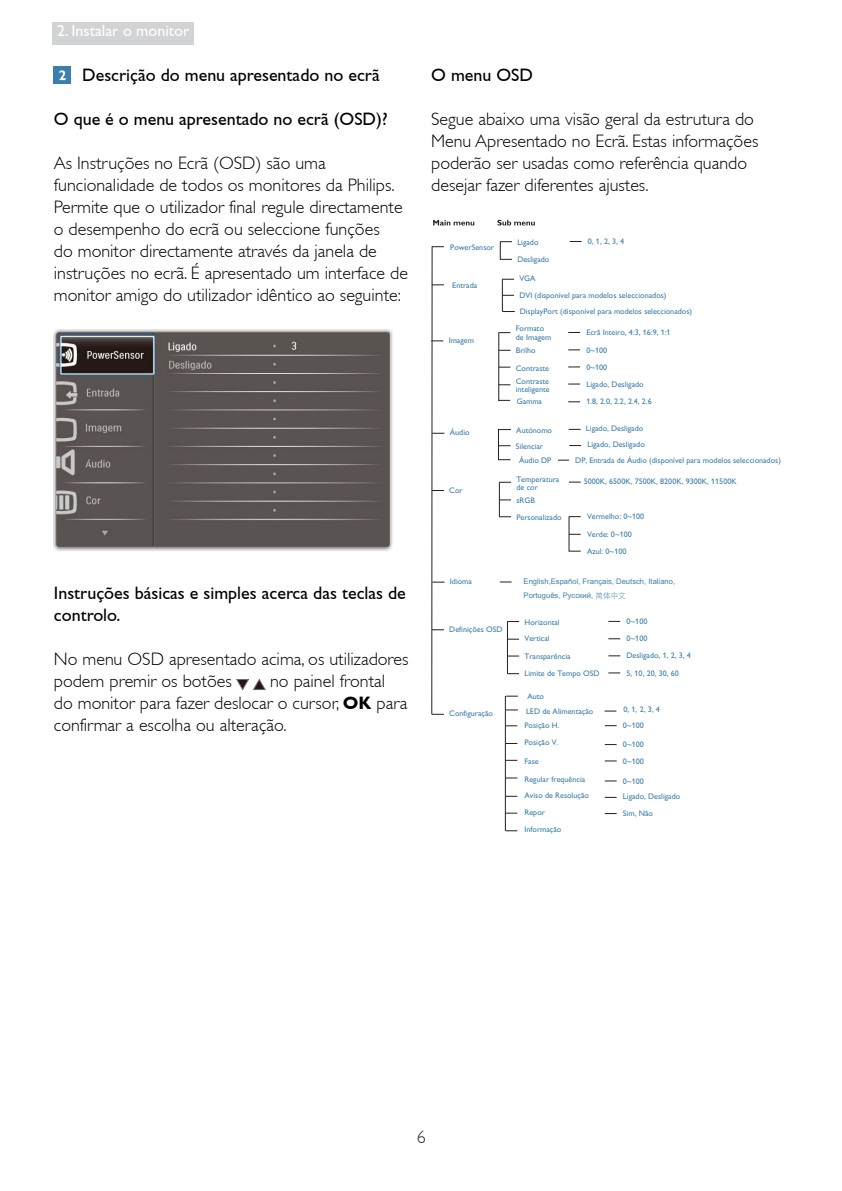
<style>
.page{position:relative;width:842px;height:1191px;background:#fff}
.page>*{position:absolute;margin:0;border:0;box-sizing:border-box;transform-origin:0 0}
.t1{font:300 18px/22px "Gill Alt One";color:#000}
.t2{font:18px/22px "Gill Alt One";color:#000}
.t3{font:300 18px "Gill Alt One";color:#231f20}
.t4{font:16px "Gill Alt One";color:#fff}
.t5{font:8px/17.2px "Gill Alt One";color:#3c7fac}
.t6{font:7.6px/13.6px "Arial";color:#3c7fac}
.s1{font-weight:700}
</style>
<div class="page">
<div style="left:52px;top:23px;width:142px;height:22px;background:#d1d3d4"></div>
<svg style="left:433px;top:220px;width:41px;height:5px"></svg>
<svg style="left:497px;top:220px;width:38px;height:5px"></svg>
<hr style="left:431px;top:247px;width:1px;height:467px;background:#231f20">
<svg style="left:568px;top:332px;width:12px;height:1px"></svg>
<svg style="left:568px;top:349px;width:12px;height:1px"></svg>
<svg style="left:568px;top:366px;width:12px;height:1px"></svg>
<svg style="left:568px;top:384px;width:12px;height:1px"></svg>
<svg style="left:431px;top:340px;width:12px;height:1px"></svg>
<hr style="left:502px;top:279px;width:1px;height:33px;background:#231f20">
<hr style="left:498px;top:332px;width:1px;height:69px;background:#231f20">
<svg style="left:608px;top:621px;width:12px;height:1px"></svg>
<svg style="left:608px;top:638px;width:12px;height:1px"></svg>
<svg style="left:608px;top:655px;width:12px;height:1px"></svg>
<svg style="left:608px;top:672px;width:12px;height:1px"></svg>
<svg style="left:432px;top:629px;width:12px;height:1px"></svg>
<hr style="left:507px;top:621px;width:1px;height:53px;background:#231f20">
<svg style="left:605px;top:725px;width:12px;height:1px"></svg>
<svg style="left:605px;top:797px;width:12px;height:1px"></svg>
<svg style="left:605px;top:813px;width:12px;height:1px"></svg>
<svg style="left:605px;top:744px;width:12px;height:1px"></svg>
<svg style="left:605px;top:760px;width:12px;height:1px"></svg>
<svg style="left:605px;top:780px;width:12px;height:1px"></svg>
<svg style="left:432px;top:714px;width:12px;height:1px"></svg>
<hr style="left:505px;top:696px;width:1px;height:135px;background:#231f20">
<svg style="left:505px;top:743px;width:12px;height:1px"></svg>
<svg style="left:505px;top:813px;width:12px;height:1px"></svg>
<svg style="left:505px;top:830px;width:12px;height:1px"></svg>
<svg style="left:505px;top:796px;width:12px;height:1px"></svg>
<svg style="left:432px;top:582px;width:12px;height:1px"></svg>
<svg style="left:500px;top:581px;width:12px;height:1px"></svg>
<svg style="left:569px;top:482px;width:12px;height:1px"></svg>
<svg style="left:432px;top:490px;width:12px;height:1px"></svg>
<hr style="left:499px;top:482px;width:1px;height:35px;background:#231f20">
<svg style="left:499px;top:499px;width:12px;height:1px"></svg>
<svg style="left:569px;top:551px;width:12px;height:1px"></svg>
<hr style="left:569px;top:516px;width:1px;height:35px;background:#231f20">
<svg style="left:569px;top:534px;width:12px;height:1px"></svg>
<svg style="left:432px;top:284px;width:12px;height:1px"></svg>
<svg style="left:503px;top:311px;width:12px;height:1px"></svg>
<svg style="left:604px;top:710px;width:12px;height:1px"></svg>
<svg style="left:498px;top:400px;width:12px;height:1px"></svg>
<svg style="left:568px;top:401px;width:12px;height:1px"></svg>
<svg style="left:506px;top:696px;width:12px;height:1px"></svg>
<svg style="left:506px;top:709px;width:12px;height:1px"></svg>
<svg style="left:569px;top:445px;width:12px;height:1px"></svg>
<svg style="left:432px;top:433px;width:12px;height:1px"></svg>
<svg style="left:499px;top:445px;width:12px;height:1px"></svg>
<svg style="left:499px;top:429px;width:12px;height:1px"></svg>
<hr style="left:498px;top:429px;width:1px;height:31px;background:#231f20">
<svg style="left:432px;top:246px;width:12px;height:1px"></svg>
<svg style="left:570px;top:241px;width:12px;height:1px"></svg>
<svg style="left:500px;top:241px;width:12px;height:19px"></svg>
<div style="left:54px;top:67px;width:17px;height:17px;background:#3c7fac"></div>
<svg style="left:59px;top:70px;width:7px;height:10px"></svg>
<img style="left:54px;top:330px;width:339px;height:221px">
<svg style="left:237px;top:679px;width:28px;height:10px"></svg>
<h2 class="t4" style="left:57px;top:25px;width:134px">2. Instalar o monitor</h2>
<h1 class="t2" style="left:82px;top:66px;width:299px">Descrição do menu apresentado no ecrã</h1>
<h1 class="t2" style="left:54px;top:110px;width:336px">O que é o menu apresentado no ecrã (OSD)?</h1>
<p class="t1" style="left:54px;top:154px;width:356px">As Instruções no Ecrã (OSD) são uma funcionalidade de todos os monitores da Philips.<br>Permite que o utilizador final regule directamente o desempenho do ecrã ou seleccione funções<br>do monitor directamente através da janela de instruções no ecrã. É apresentado um interface de monitor amigo do utilizador idêntico ao seguinte:</p>
<h1 class="t2" style="left:54px;top:584px;width:354px">Instruções básicas e simples acerca das teclas de controlo.</h1>
<h1 class="t1" style="left:54px;top:650px;width:356px">No menu OSD apresentado acima, os utilizadores podem premir os botões</h1>
<h1 class="t1" style="left:54px;top:672px;width:355px;text-indent:216px">no painel frontal do monitor para fazer deslocar o cursor, <span class="s1">OK</span> para confirmar a escolha ou alteração.</h1>
<h1 class="t2" style="left:431px;top:66px;width:103px">O menu OSD</h1>
<h1 class="t1" style="left:431px;top:110px;width:329px">Segue abaixo uma visão geral da estrutura do Menu Apresentado no Ecrã. Estas informações poderão ser usadas como referência quando desejar fazer diferentes ajustes.</h1>
<p class="t5" style="left:450px;top:239px;width:45px">PowerSensor</p>
<p class="t5" style="left:517px;top:234px;width:23px">Ligado</p>
<p class="t5" style="left:588px;top:234px;width:38px">0, 1, 2, 3, 4</p>
<p class="t5" style="left:517px;top:251px;width:34px">Desligado</p>
<p class="t5" style="left:452px;top:278px;width:27px">Entrada</p>
<p class="t5" style="left:519px;top:271px;width:149px;line-height:16.6px">VGA<br>DVI (disponível para modelos seleccionados)</p>
<p class="t5" style="left:449px;top:332px;width:27px">Imagem</p>
<p class="t5" style="left:586px;top:325px;width:86px">Ecrã Inteiro, 4:3, 16:9, 1:1<br>0~100<br>0~100<br>Ligado, Desligado</p>
<p class="t5" style="left:520px;top:303px;width:174px">DisplayPort (disponível para modelos seleccionados)</p>
<p class="t5" style="left:516px;top:326px;width:37px;line-height:8px">Formato de Imagem</p>
<p class="t5" style="left:516px;top:342px;width:21px">Brilho</p>
<p class="t5" style="left:516px;top:362px;width:35px;line-height:13.2px">Contraste<br>Contraste</p>
<p class="t5" style="left:516px;top:381px;width:35px">inteligente</p>
<p class="t5" style="left:450px;top:425px;width:21px">Áudio</p>
<p class="t5" style="left:449px;top:482px;width:15px">Cor</p>
<p class="t5" style="left:450px;top:574px;width:24px">Idioma</p>
<p class="t5" style="left:517px;top:393px;width:27px">Gamma</p>
<p class="t5" style="left:586px;top:394px;width:67px">1.8, 2.0, 2.2, 2.4, 2.6</p>
<p class="t5" style="left:516px;top:422px;width:37px">Autónomo</p>
<p class="t5" style="left:586px;top:421px;width:59px">Ligado, Desligado</p>
<p class="t5" style="left:516px;top:439px;width:29px">Silenciar</p>
<p class="t5" style="left:587px;top:437px;width:59px">Ligado, Desligado</p>
<p class="t5" style="left:519px;top:452px;width:34px">Áudio DP</p>
<p class="t5" style="left:575px;top:452px;width:207px">DP, Entrada de Áudio (disponível para modelos seleccionados)</p>
<p class="t5" style="left:516px;top:476px;width:44px;line-height:8px">Temperatura de cor</p>
<p class="t5" style="left:516px;top:493px;width:47px">sRGB<br>Personalizado</p>
<p class="t5" style="left:584px;top:474px;width:155px">5000K, 6500K, 7500K, 8200K, 9300K, 11500K</p>
<p class="t5" style="left:587px;top:509px;width:59px">Vermelho: 0~100</p>
<p class="t5" style="left:587px;top:527px;width:46px;line-height:16.6px">Verde: 0~100<br>Azul: 0~100</p>
<p class="t6" style="left:524px;top:575px;width:153px">English,Español, Français, Deutsch, Italiano,<br>Português, Русский,</p>
<p class="t5" style="left:449px;top:621px;width:55px">Definições OSD</p>
<p class="t5" style="left:626px;top:613px;width:66px">0~100<br>0~100<br>Desligado, 1, 2, 3, 4<br>5, 10, 20, 30, 60</p>
<p class="t5" style="left:524px;top:614px;width:37px;line-height:16.6px">Horizontal<br>Vertical</p>
<p class="t5" style="left:524px;top:649px;width:76px">Transparência<br>Limite de Tempo OSD</p>
<p class="t5" style="left:449px;top:706px;width:45px">Configuração</p>
<p class="t5" style="left:527px;top:688px;width:18px">Auto</p>
<p class="t5" style="left:526px;top:703px;width:69px">LED de Alimentação</p>
<p class="t5" style="left:623px;top:701px;width:38px">0, 1, 2, 3, 4</p>
<p class="t5" style="left:524px;top:717px;width:36px">Posição H.<br>Posição V.</p>
<p class="t5" style="left:524px;top:753px;width:16px">Fase</p>
<p class="t5" style="left:524px;top:771px;width:66px">Regular frequência<br>Aviso de Resolução<br>Repor<br>Informação</p>
<p class="t5" style="left:623px;top:718px;width:22px">0~100</p>
<p class="t5" style="left:623px;top:737px;width:22px;line-height:16.4px">0~100<br>0~100</p>
<p class="t5" style="left:623px;top:773px;width:22px">0~100</p>
<p class="t5" style="left:623px;top:789px;width:59px">Ligado, Desligado<br>Sim, Não</p>
<h1 class="t3" style="left:417px;top:1131px;width:10px">6</h1>
</div>
